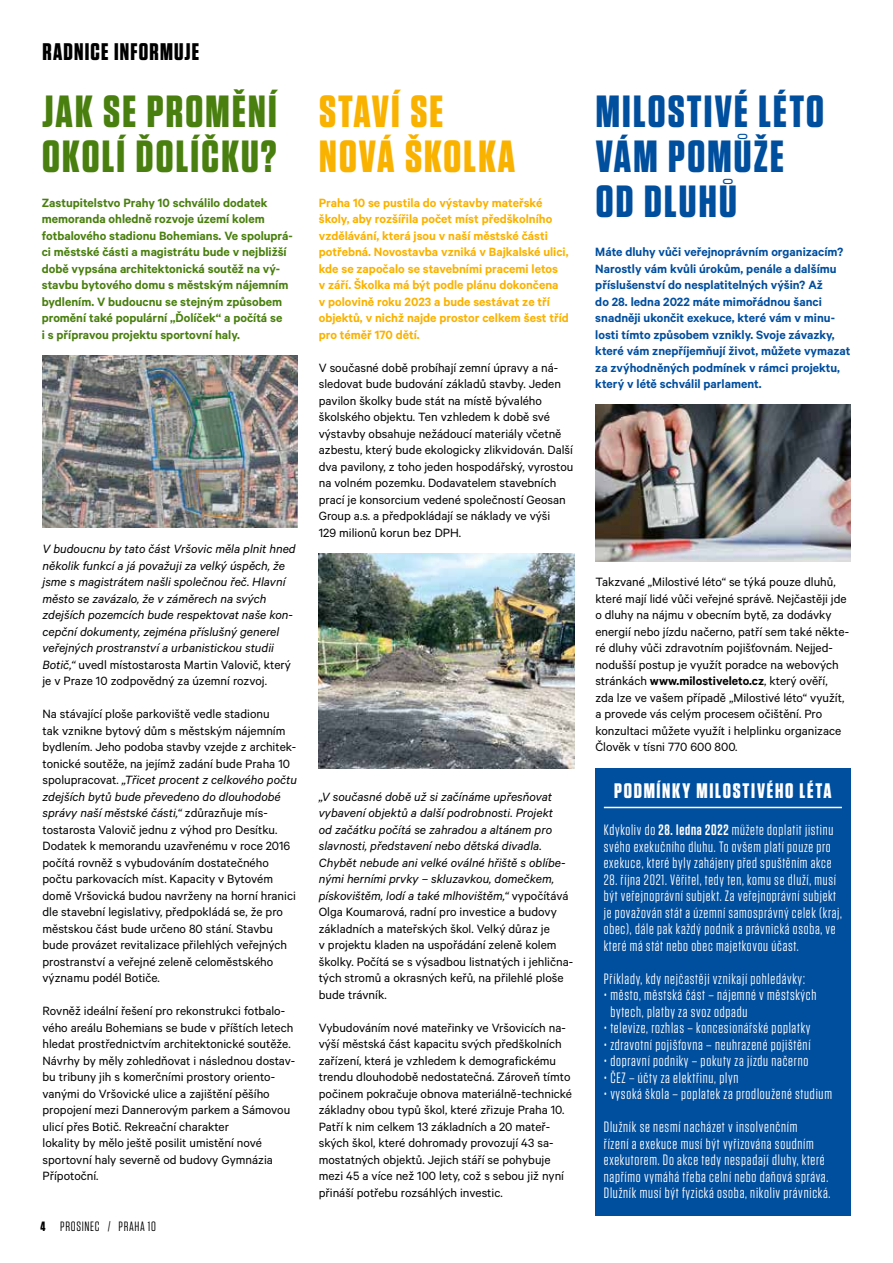
<style>
.page{position:relative;width:893px;height:1263px;background:#fff}
.page>*{position:absolute;margin:0;border:0;box-sizing:border-box;transform-origin:0 0}
.t1{font:700 45px/45px "Tungsten";letter-spacing:.05em;color:#004e9e}
.t2{font:700 45px/45px "Tungsten";letter-spacing:.05em;color:#497f0e}
.t3{font:700 45px/45px "Tungsten";letter-spacing:.045em;color:#fab200}
.t4{font:700 24px "Tungsten";letter-spacing:.05em;color:#000}
.t5{font:700 21px "Tungsten";letter-spacing:.08em;color:#fff}
.t6{font:15px/16.5px "Tungsten";letter-spacing:.05em;color:#fff}
.t7{font:13.5px/16.5px "Calibre";color:#000}
.t8{font:italic 13.5px/16.5px "Calibre";color:#000}
.t9{font:600 13.5px/16.5px "Calibre";color:#004e9e}
.t10{font:600 13.5px/16.5px "Calibre";color:#497f0e}
.t11{font:600 13.5px/16.5px "Calibre";color:#fab200}
.t12{font:13.5px "Tungsten";letter-spacing:.05em;color:#000}
.s1{font-style:normal}
.s2{font-style:italic}
.s3{font-weight:700}
.s4{font-weight:600}
</style>
<div class="page">
<div style="left:595px;top:768px;width:255px;height:447px;background:#004e9e"></div>
<hr style="left:604px;top:807px;width:238px;height:1px;background:#fff">
<img style="left:595px;top:405px;width:255px;height:156px">
<img style="left:319px;top:553px;width:255px;height:215px">
<img style="left:42px;top:355px;width:256px;height:172px">
<h2 class="t4" style="left:43px;top:38px;width:158px">RADNICE INFORMUJE</h2>
<h1 class="t2" style="left:42px;top:91px;width:236px">JAK SE PROMĚNÍ<br>OKOLÍ ĎOLÍČKU?</h1>
<p class="t10" style="left:42px;top:194px;width:252px">Zastupitelstvo Prahy 10 schválilo dodatek memoranda ohledně rozvoje území kolem fotbalového stadionu Bohemians. Ve spoluprá&shy;ci městské části a magistrátu bude v nejbližší době vypsána architektonická soutěž na vý&shy;stavbu bytového domu s městským nájemním bydlením. V budoucnu se stejným způsobem promění také populární „Ďolíček“ a počítá se<br>i s přípravou projektu sportovní haly.</p>
<p class="t8" style="left:43px;top:540px;width:255px">V budoucnu by tato část Vršovic měla plnit hned několik funkcí a já považuji za velký úspěch, že jsme s magistrátem našli společnou řeč. Hlavní město se zavázalo, že v záměrech na svých zdejších pozemcích bude respektovat naše kon‑ cepční dokumenty, zejména příslušný generel veřejných prostranství a urbanistickou studii Botič,“ <span class="s1">uvedl místostarosta Martin Valovič, který je v Praze 10 zodpovědný za územní rozvoj.</span></p>
<p class="t7" style="left:43px;top:705px;width:256px">Na stávající ploše parkoviště vedle stadionu<br>tak vznikne bytový dům s městským nájemním bydlením. Jeho podoba stavby vzejde z architek&shy;tonické soutěže, na jejímž zadání bude Praha 10 spolupracovat. <span class="s2">„Třicet procent z celkového počtu zdejších bytů bude převedeno do dlouhodobé správy naší městské části,“</span> zdůrazňuje mís&shy;tostarosta Valovič jednu z výhod pro Desítku.<br>Dodatek k memorandu uzavřenému v roce 2016 počítá rovněž s vybudováním dostatečného počtu parkovacích míst. Kapacity v Bytovém domě Vršovická budou navrženy na horní hranici dle stavební legislativy, předpokládá se, že pro městskou část bude určeno 80 stání. Stavbu bude provázet revitalizace přilehlých veřejných prostranství a veřejné zeleně celoměstského významu podél Botiče.</p>
<p class="t7" style="left:43px;top:1002px;width:254px">Rovněž ideální řešení pro rekonstrukci fotbalo&shy;vého areálu Bohemians se bude v příštích letech hledat prostřednictvím architektonické soutěže.<br>Návrhy by měly zohledňovat i následnou dostav&shy;bu tribuny jih s komerčními prostory oriento&shy;vanými do Vršovické ulice a zajištění pěšího propojení mezi Dannerovým parkem a Sámovou ulicí přes Botič. Rekreační charakter<br>lokality by mělo ještě posilit umistění nové sportovní haly severně od budovy Gymnázia Přípotoční.</p>
<p class="t12" style="left:40px;top:1219px;width:117px"><span class="s3">4</span> PROSINEC / PRAHA 10</p>
<h1 class="t3" style="left:319px;top:91px;width:197px">STAVÍ SE<br>NOVÁ ŠKOLKA</h1>
<p class="t11" style="left:319px;top:194px;width:252px">Praha 10 se pustila do výstavby mateřské školy, aby rozšířila počet míst předškolního vzdělávání, která jsou v naší městské části potřebná. Novostavba vzniká v Bajkalské ulici, kde se započalo se stavebními pracemi letos<br>v září. Školka má být podle plánu dokončena<br>v polovině roku 2023 a bude sestávat ze tří objektů, v nichž najde prostor celkem šest tříd pro téměř 170 dětí.</p>
<p class="t7" style="left:319px;top:359px;width:256px">V současné době probíhají zemní úpravy a ná&shy;sledovat bude budování základů stavby. Jeden pavilon školky bude stát na místě bývalého školského objektu. Ten vzhledem k době své výstavby obsahuje nežádoucí materiály včetně azbestu, který bude ekologicky zlikvidován. Další dva pavilony, z toho jeden hospodářský, vyrostou na volném pozemku. Dodavatelem stavebních prací je konsorcium vedené společností Geosan Group a.s. a předpokládají se náklady ve výši<br>129 milionů korun bez DPH.</p>
<p class="t8" style="left:319px;top:788px;width:256px">„V současné době už si začínáme upřesňovat vybavení objektů a další podrobnosti. Projekt<br>od začátku počítá se zahradou a altánem pro slavnosti, představení nebo dětská divadla.<br>Chybět nebude ani velké oválné hřiště s oblíbe‑ nými herními prvky – skluzavkou, domečkem, pískovištěm, lodí a také mlhovištěm,“ <span class="s1">vypočítává Olga Koumarová, radní pro investice a budovy základních a mateřských škol. Velký důraz je<br>v projektu kladen na uspořádání zeleně kolem školky. Počítá se s výsadbou listnatých i jehlična&shy;tých stromů a okrasných keřů, na přilehlé ploše bude trávník.</span></p>
<p class="t7" style="left:319px;top:1019px;width:255px">Vybudováním nové mateřinky ve Vršovicích na&shy;výší městská část kapacitu svých předškolních zařízení, která je vzhledem k demografickému trendu dlouhodobě nedostatečná. Zároveň tímto počinem pokračuje obnova materiálně-‑technické základny obou typů škol, které zřizuje Praha 10.<br>Patří k nim celkem 13 základních a 20 mateř&shy;ských škol, které dohromady provozují 43 sa&shy;mostatných objektů. Jejich stáří se pohybuje mezi 45 a více než 100 lety, což s sebou již nyní přináší potřebu rozsáhlých investic.</p>
<h1 class="t1" style="left:596px;top:91px;width:230px">MILOSTIVÉ LÉTO<br>VÁM POMŮŽE<br>OD DLUHŮ</h1>
<p class="t9" style="left:595px;top:244px;width:257px">Máte dluhy vůči veřejnoprávním organizacím?<br>Narostly vám kvůli úrokům, penále a dalšímu příslušenství do nesplatitelných výšin? Až<br>do 28. ledna 2022 máte mimořádnou šanci snadněji ukončit exekuce, které vám v minu&shy;losti tímto způsobem vznikly. Svoje závazky, které vám znepříjemňují život, můžete vymazat za zvýhodněných podmínek v rámci projektu, který v létě schválil parlament.</p>
<p class="t7" style="left:595px;top:573px;width:255px">Takzvané „Milostivé léto“ se týká pouze dluhů, které mají lidé vůči veřejné správě. Nejčastěji jde o dluhy na nájmu v obecním bytě, za dodávky energií nebo jízdu načerno, patří sem také někte&shy;ré dluhy vůči zdravotním pojišťovnám. Nejjed&shy;nodušší postup je využít poradce na webových stránkách <span class="s4">www.milostiveleto.cz</span>, který ověří, zda lze ve vašem případě „Milostivé léto“ využít, a provede vás celým procesem očištění. Pro konzultaci můžete využít i helplinku organizace Člověk v tísni 770 600 800.</p>
<h3 class="t5" style="left:614px;top:780px;width:219px">PODMÍNKY MILOSTIVÉHO LÉTA</h3>
<p class="t6" style="left:604px;top:822px;width:231px">Kdykoliv do <span class="s4">28. ledna 2022</span> můžete doplatit jistinu svého exekučního dluhu. To ovšem platí pouze pro exekuce, které byly zahájeny před spuštěním akce</p>
<p class="t6" style="left:604px;top:871px;width:240px">28. října 2021. Věřitel, tedy ten, komu se dluží, musí být veřejnoprávní subjekt. Za veřejnoprávní subjekt je považován stát a územní samosprávný celek (kraj, obec), dále pak každý podnik a právnická osoba, ve které má stát nebo obec majetkovou účast.</p>
<p class="t6" style="left:604px;top:970px;width:202px">Příklady, kdy nejčastěji vznikají pohledávky:</p>
<p class="t6" style="left:610px;top:987px;width:207px;text-indent:-7px">• město, městská část – nájemné v městských bytech, platby za svoz odpadu</p>
<p class="t6" style="left:604px;top:1020px;width:208px">• televize, rozhlas – koncesionářské poplatky</p>
<p class="t6" style="left:604px;top:1036px;width:208px">• zdravotní pojišťovna – neuhrazené pojištění</p>
<p class="t6" style="left:604px;top:1053px;width:206px">• dopravní podniky – pokuty za jízdu načerno</p>
<p class="t6" style="left:604px;top:1069px;width:136px">• ČEZ – účty za elektřinu, plyn</p>
<p class="t6" style="left:604px;top:1086px;width:230px">• vysoká škola – poplatek za prodloužené studium</p>
<p class="t6" style="left:604px;top:1119px;width:228px">Dlužník se nesmí nacházet v insolvenčním<br>řízení a exekuce musí být vyřizována soudním exekutorem. Do akce tedy nespadají dluhy, které napřímo vymáhá třeba celní nebo daňová správa.<br>Dlužník musí být fyzická osoba, nikoliv právnická.</p>
</div>
